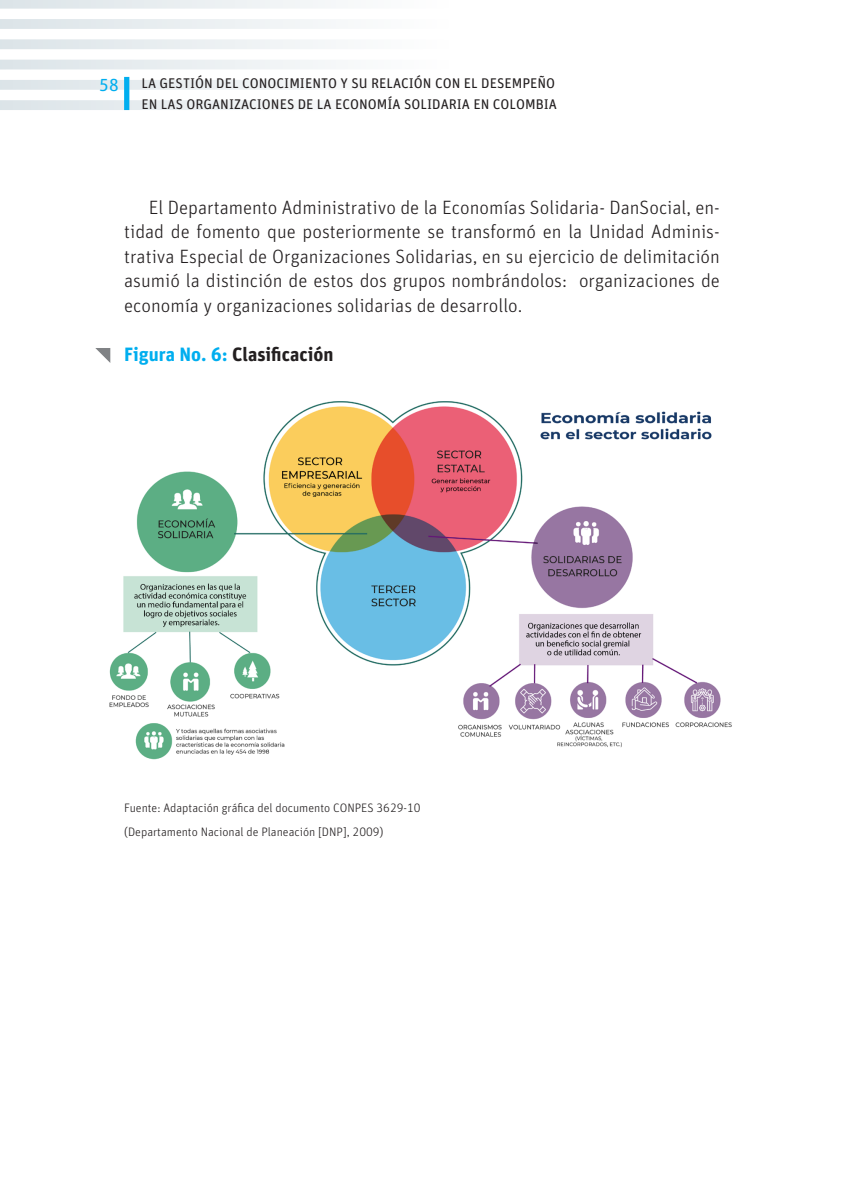
<style>
.page{position:relative;width:844px;height:1191px;background:#fff}
.page>*{position:absolute;margin:0;border:0;box-sizing:border-box;transform-origin:0 0}
.t1{font:300 19.25px/24.5px "FF Unit Pro";color:#231f20;text-align:justify}
.t2{font:700 19.25px "FF Unit Pro";color:#231f20}
.t3{font:17.5px "FF Unit Pro";color:#00aeef}
.t4{font:14px/21px "FF Unit Pro";color:#231f20}
.t5{font:300 12.25px/24.5px "FF Unit Pro";color:#231f20}
.s1{color:#00aeef}
</style>
<div class="page">
<svg style="left:0;top:0;width:325px;height:9px;fill:#e9eef1"></svg>
<svg style="left:0;top:19px;width:325px;height:10px;fill:#e8eef0"></svg>
<svg style="left:0;top:39px;width:325px;height:10px;fill:#e9eef1"></svg>
<svg style="left:0;top:60px;width:325px;height:9px;fill:#e8eef0"></svg>
<svg style="left:0;top:80px;width:325px;height:10px;fill:#e9eef0"></svg>
<svg style="left:0;top:100px;width:325px;height:10px;fill:#e9eef0"></svg>
<div style="left:124px;top:77px;width:5px;height:33px;background:#00aeef"></div>
<svg style="left:95px;top:348px;width:15px;height:15px"></svg>
<img style="left:109px;top:401px;width:623px;height:359px">
<p class="t3" style="left:99px;top:72px;width:21px">58</p>
<p class="t4" style="left:141px;top:72px;width:417px">LA GESTIÓN DEL CONOCIMIENTO Y SU RELACIÓN CON EL DESEMPEÑO<br>EN LAS ORGANIZACIONES DE LA ECONOMÍA SOLIDARIA EN COLOMBIA</p>
<p class="t1" style="left:124px;top:194px;width:597px;text-indent:25px">El Departamento Administrativo de la Economías Solidaria- DanSocial, en&shy;tidad de fomento que posteriormente se transformó en la Unidad Adminis&shy;trativa Especial de Organizaciones Solidarias, en su ejercicio de delimitación asumió la distinción de estos dos grupos nombrándolos: organizaciones de economía y organizaciones solidarias de desarrollo.</p>
<p class="t2" style="left:124px;top:340px;width:211px"><span class="s1">Figura No. 6:</span> Clasificación</p>
<p class="t5" style="left:124px;top:795px;width:298px">Fuente: Adaptación gráfica del documento CONPES 3629-10 (Departamento Nacional de Planeación [DNP], 2009)</p>
</div>
